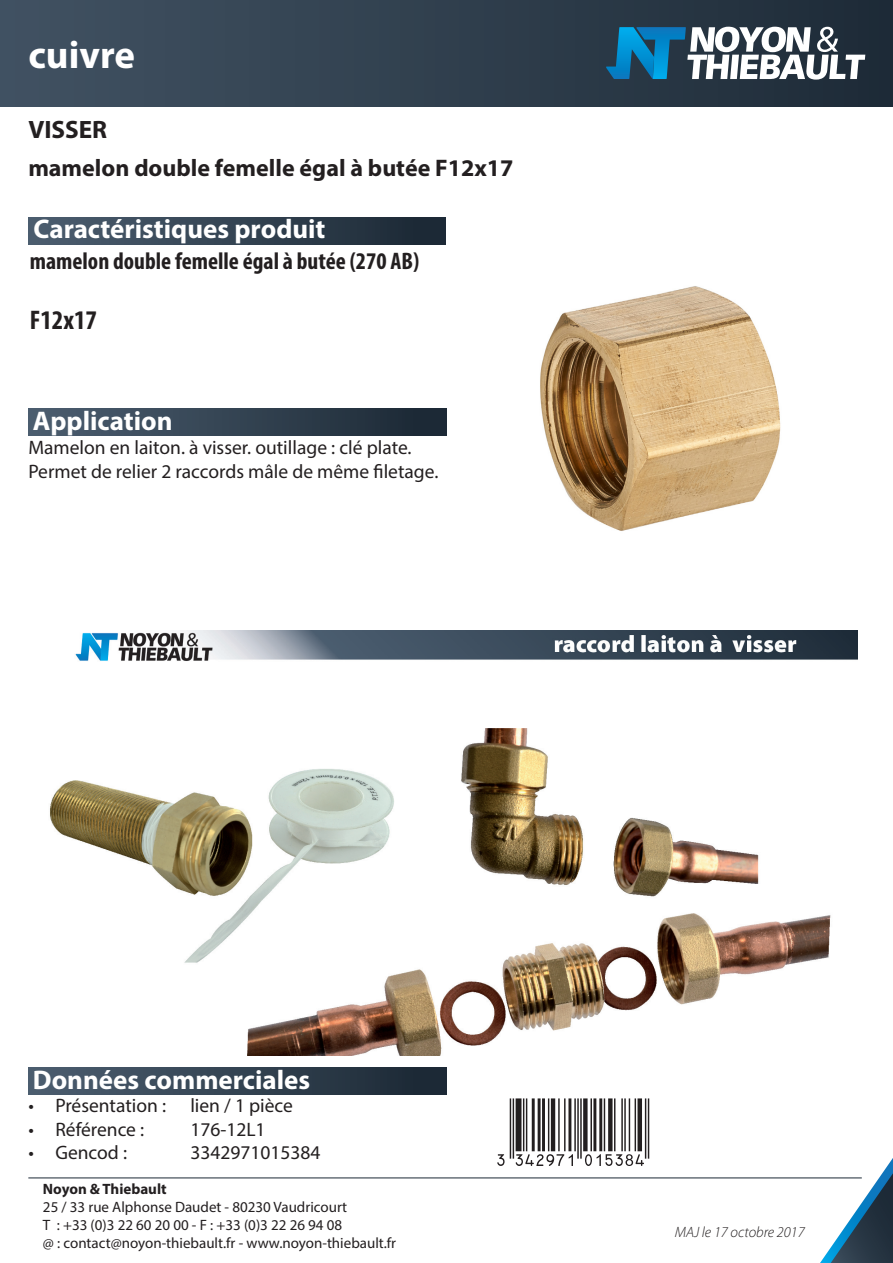
<style>
.page{position:relative;width:893px;height:1263px;background:#fff}
.page>*{position:absolute;margin:0;border:0;box-sizing:border-box;transform-origin:0 0}
.t1{font:700 39px "Myriad Pro";color:#fff}
.t2{font:700 27px "Myriad Pro";color:#fff}
.t3{font:700 condensed 27px "Myriad Pro";color:#231f20}
.t4{font:700 25.2px "Myriad Pro";color:#231f20}
.t5{font:700 condensed 24px "Myriad Pro";color:#231f20}
.t6{font:700 24px "Myriad Pro";color:#231f20}
.t7{font:19.5px/23.4px "Myriad Pro";color:#231f20}
.t8{font:15px/18px "Myriad Pro";color:#231f20}
.t9{font:italic 300 15px "Myriad Pro";color:#231f20}
.s1{font-weight:700}
</style>
<div class="page">
<hr style="left:28px;top:1177px;width:834px;height:1px;background:#1c2936">
<div style="left:28px;top:218px;width:417px;height:26px;background:linear-gradient(to right,#4c5e70,#1a2834)"></div>
<div style="left:0;top:0;width:893px;height:106px;background:linear-gradient(to right,#415262,#1e2c38)"></div>
<svg style="left:606px;top:27px;width:259px;height:53px"></svg>
<svg style="left:820px;top:1158px;width:73px;height:105px"></svg>
<img style="left:540px;top:286px;width:241px;height:245px">
<img style="left:50px;top:630px;width:807px;height:426px">
<div style="left:28px;top:408px;width:418px;height:27px;background:linear-gradient(to right,#4c5e70,#1b2834)"></div>
<div style="left:28px;top:1067px;width:418px;height:27px;background:linear-gradient(to right,#4c5e70,#1b2834)"></div>
<p class="t1" style="left:28px;top:30px;width:108px">cuivre</p>
<p class="t4" style="left:28px;top:113px;width:80px">VISSER</p>
<p class="t6" style="left:28px;top:153px;width:487px">mamelon double femelle égal à butée F12x17</p>
<p class="t2" style="left:34px;top:212px;width:293px">Caractéristiques produit</p>
<p class="t5" style="left:30px;top:246px;width:391px">mamelon double femelle égal à butée (270 AB)</p>
<p class="t3" style="left:30px;top:303px;width:69px">F12x17</p>
<p class="t2" style="left:33px;top:403px;width:141px">Application</p>
<p class="t7" style="left:28px;top:436px;width:411px">Mamelon en laiton. à visser. outillage : clé plate.<br>Permet de relier 2 raccords mâle de même filetage.</p>
<p class="t2" style="left:33px;top:1062px;width:279px">Données commerciales</p>
<p class="t7" style="left:28px;top:1094px;width:266px">• Présentation : lien / 1 pièce</p>
<p class="t7" style="left:28px;top:1117px;width:117px">• Référence :</p>
<p class="t7" style="left:190px;top:1117px;width:77px">176-12L1</p>
<p class="t7" style="left:28px;top:1141px;width:100px">• Gencod :</p>
<p class="t7" style="left:190px;top:1141px;width:132px">3342971015384</p>
<p class="t8" style="left:43px;top:1180px;width:355px"><span class="s1">Noyon &amp; Thiebault<br></span>25 / 33 rue Alphonse Daudet - 80230 Vaudricourt<br>T : +33 (0)3 22 60 20 00 - F : +33 (0)3 22 26 94 08<br>@ : contact@noyon-thiebault.fr - www.noyon-thiebault.fr</p>
<p class="t9" style="left:675px;top:1223px;width:131px">MAJ le 17 octobre 2017</p>
</div>
